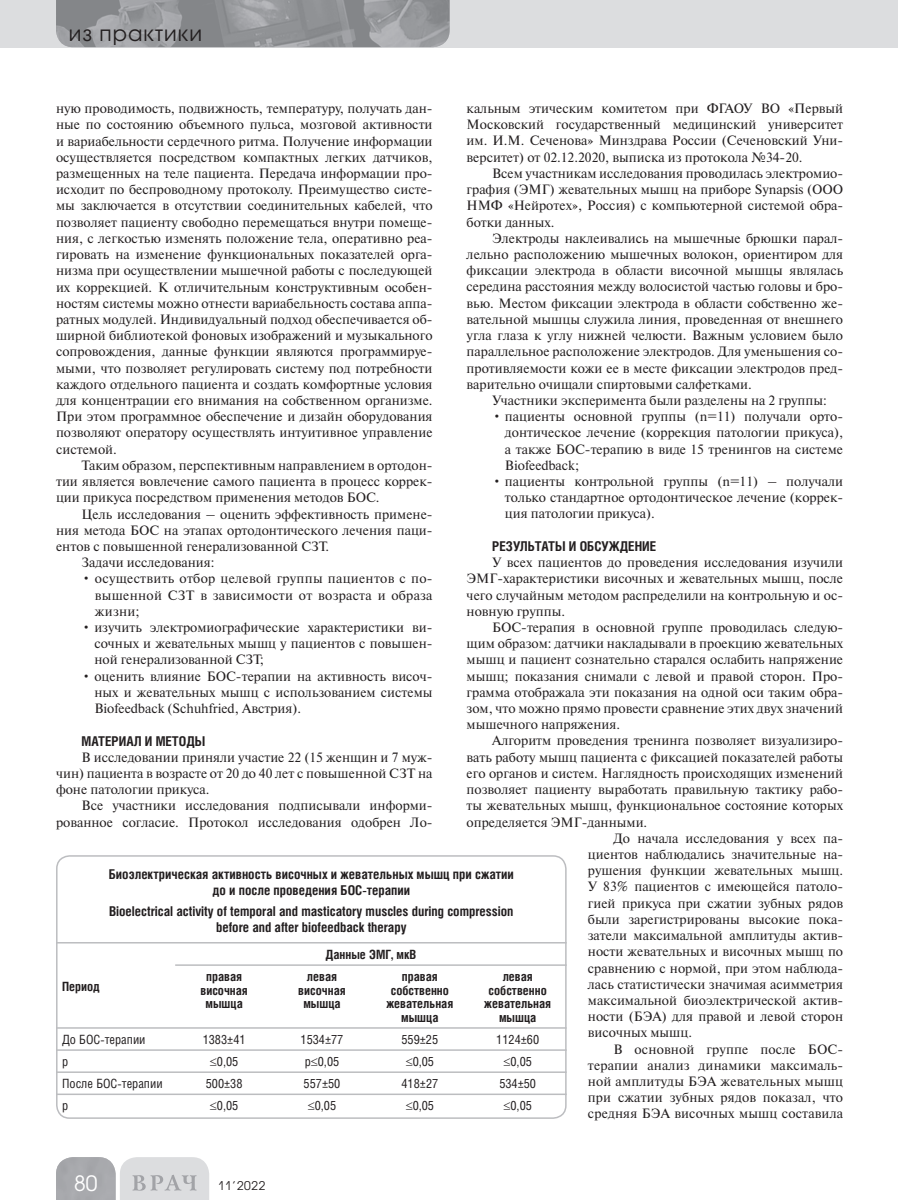
<style>
.page{position:relative;width:898px;height:1200px;background:#fff}
.page>*{position:absolute;margin:0;border:0;box-sizing:border-box;transform-origin:0 0}
.t1{font:21px "Avant Garde Gothic C";letter-spacing:.05em;color:#231f20}
.t2{font:21px "Avant Garde Gothic C";color:#fff}
.t3{font:13.5px/16.2px "Newton C";color:#231f20;text-align:justify}
.t4{font:700 13.5px/16.2px "Helios Cond C";color:#231f20;text-align:center}
.t5{font:700 12.75px/13.5px "Helios Cond C";color:#231f20;text-align:center}
.t6{font:12.75px "Helios Cond C";color:#231f20}
.t7{font:12px "Avant Garde Gothic C";letter-spacing:.05em;color:#231f20}
</style>
<div class="page">
<div style="left:0;top:0;width:897px;height:47px;background:#dcdddf"></div>
<svg style="left:56px;top:1157px;width:153px;height:43px;background:#c7c8cb"></svg>
<img style="left:56px;top:0;width:393px;height:47px">
<div style="left:56px;top:855px;width:510px;height:264px;border:2px solid #bcbdc0;border-radius:13px"></div>
<hr style="left:56px;top:1093px;width:510px;height:2px;background:#bcbdc0">
<hr style="left:56px;top:942px;width:510px;height:1px;background:#bcbdc0">
<hr style="left:175px;top:964px;width:391px;height:2px;background:#bcbdc0">
<hr style="left:56px;top:1027px;width:510px;height:2px;background:#bcbdc0">
<hr style="left:56px;top:1049px;width:510px;height:2px;background:#bcbdc0">
<hr style="left:56px;top:1071px;width:510px;height:2px;background:#bcbdc0">
<h1 class="t1" style="left:69px;top:25px;width:135px">из практики</h1>
<p class="t3" style="left:466px;top:101px;width:378px">кальным этическим комитетом при ФГАОУ ВО «Первый Московский государственный медицинский университет им. И.М. Сеченова» Минздрава России (Сеченовский Уни&shy;верситет) от 02.12.2020, выписка из протокола №34-20.</p>
<p class="t3" style="left:466px;top:166px;width:378px;text-indent:26px">Всем участникам исследования проводилась электромио&shy;графия (ЭМГ) жевательных мышц на приборе Synapsis (ООО НМФ «Нейротех», Россия) с компьютерной системой обра&shy;ботки данных.</p>
<p class="t3" style="left:466px;top:231px;width:378px;text-indent:26px">Электроды наклеивались на мышечные брюшки парал&shy;лельно расположению мышечных волокон, ориентиром для фиксации электрода в области височной мышцы являлась середина расстояния между волосистой частью головы и бро&shy;вью. Местом фиксации электрода в области собственно же&shy;вательной мышцы служила линия, проведенная от внешнего угла глаза к углу нижней челюсти. Важным условием было параллельное расположение электродов. Для уменьшения со&shy;противляемости кожи ее в месте фиксации электродов пред&shy;варительно очищали спиртовыми салфетками.</p>
<p class="t3" style="left:492px;top:393px;width:336px">Участники эксперимента были разделены на 2 группы:</p>
<p class="t3" style="left:505px;top:409px;width:340px;text-indent:-13px">• пациенты основной группы (n=11) получали орто&shy;донтическое лечение (коррекция патологии прикуса), а также БОС-терапию в виде 15 тренингов на системе Biofeedback;</p>
<p class="t3" style="left:505px;top:474px;width:339px;text-indent:-13px">• пациенты контрольной группы (n=11) – получали только стандартное ортодонтическое лечение (коррек&shy;ция патологии прикуса).</p>
<p class="t4" style="left:492px;top:539px;width:165px">РЕЗУЛЬТАТЫ И ОБСУЖДЕНИЕ</p>
<p class="t3" style="left:466px;top:555px;width:378px;text-indent:26px">У всех пациентов до проведения исследования изучили ЭМГ-характеристики височных и жевательных мышц, после чего случайным методом распределили на контрольную и ос&shy;новную группы.</p>
<p class="t3" style="left:466px;top:620px;width:378px;text-indent:26px">БОС-терапия в основной группе проводилась следую&shy;щим образом: датчики накладывали в проекцию жевательных мышц и пациент сознательно старался ослабить напряжение мышц; показания снимали с левой и правой сторон. Про&shy;грамма отображала эти показания на одной оси таким обра&shy;зом, что можно прямо провести сравнение этих двух значений мышечного напряжения.</p>
<p class="t3" style="left:492px;top:734px;width:352px">Алгоритм проведения тренинга позволяет визуализиро-</p>
<p class="t3" style="left:466px;top:750px;width:378px">вать работу мышц пациента с фиксацией показателей работы</p>
<p class="t3" style="left:466px;top:766px;width:378px">его органов и систем. Наглядность происходящих изменений</p>
<p class="t3" style="left:466px;top:782px;width:378px">позволяет пациенту выработать правильную тактику рабо-</p>
<p class="t3" style="left:466px;top:799px;width:378px">ты жевательных мышц, функциональное состояние которых</p>
<p class="t3" style="left:466px;top:815px;width:182px">определяется ЭМГ-данными.</p>
<p class="t3" style="left:613px;top:831px;width:231px">До начала исследования у всех па-</p>
<p class="t3" style="left:588px;top:847px;width:257px">циентов наблюдались значительные на-</p>
<p class="t3" style="left:588px;top:863px;width:257px">рушения функции жевательных мышц.</p>
<p class="t3" style="left:588px;top:880px;width:257px">У 83% пациентов с имеющейся патоло-</p>
<p class="t3" style="left:588px;top:896px;width:257px">гией прикуса при сжатии зубных рядов</p>
<p class="t3" style="left:588px;top:912px;width:257px">были зарегистрированы высокие пока-</p>
<p class="t3" style="left:588px;top:928px;width:257px">затели максимальной амплитуды актив-</p>
<p class="t3" style="left:588px;top:945px;width:257px">ности жевательных и височных мышц по</p>
<p class="t3" style="left:588px;top:961px;width:257px">сравнению с нормой, при этом наблюда-</p>
<p class="t3" style="left:588px;top:977px;width:257px">лась статистически значимая асимметрия</p>
<p class="t3" style="left:588px;top:993px;width:257px">максимальной биоэлектрической актив-</p>
<p class="t3" style="left:588px;top:1009px;width:257px">ности (БЭА) для правой и левой сторон</p>
<p class="t3" style="left:588px;top:1026px;width:106px">височных мышц.</p>
<p class="t3" style="left:613px;top:1042px;width:231px">В основной группе после БОС-</p>
<p class="t3" style="left:588px;top:1058px;width:257px">терапии анализ динамики максималь-</p>
<p class="t3" style="left:588px;top:1074px;width:257px">ной амплитуды БЭА жевательных мышц</p>
<p class="t3" style="left:588px;top:1090px;width:257px">при сжатии зубных рядов показал, что</p>
<p class="t3" style="left:588px;top:1107px;width:257px">средняя БЭА височных мышц составила</p>
<p class="t3" style="left:56px;top:101px;width:378px">ную проводимость, подвижность, температуру, получать дан&shy;ные по состоянию объемного пульса, мозговой активности и вариабельности сердечного ритма. Получение информации осуществляется посредством компактных легких датчиков, размещенных на теле пациента. Передача информации про&shy;исходит по беспроводному протоколу. Преимущество систе&shy;мы заключается в отсутствии соединительных кабелей, что позволяет пациенту свободно перемещаться внутри помеще&shy;ния, с легкостью изменять положение тела, оперативно реа&shy;гировать на изменение функциональных показателей орга&shy;низма при осуществлении мышечной работы с последующей их коррекцией. К отличительным конструктивным особен&shy;ностям системы можно отнести вариабельность состава аппа&shy;ратных модулей. Индивидуальный подход обеспечивается об&shy;ширной библиотекой фоновых изображений и музыкального сопровождения, данные функции являются программируе&shy;мыми, что позволяет регулировать систему под потребности каждого отдельного пациента и создать комфортные условия для концентрации его внимания на собственном организме.<br>При этом программное обеспечение и дизайн оборудования позволяют оператору осуществлять интуитивное управление системой.</p>
<p class="t3" style="left:56px;top:458px;width:378px;text-indent:26px">Таким образом, перспективным направлением в ортодон&shy;тии является вовлечение самого пациента в процесс коррек&shy;ции прикуса посредством применения методов БОС.</p>
<p class="t3" style="left:82px;top:507px;width:352px">Цель исследования – оценить эффективность примене-</p>
<p class="t3" style="left:56px;top:523px;width:378px">ния метода БОС на этапах ортодонтического лечения паци-</p>
<p class="t3" style="left:56px;top:539px;width:275px">ентов с повышенной генерализованной СЗТ.</p>
<p class="t3" style="left:82px;top:555px;width:134px">Задачи исследования:</p>
<p class="t3" style="left:95px;top:572px;width:339px;text-indent:-13px">• осуществить отбор целевой группы пациентов с по&shy;вышенной СЗТ в зависимости от возраста и образа жизни;</p>
<p class="t3" style="left:94px;top:620px;width:340px;text-indent:-13px">• изучить электромиографические характеристики ви&shy;сочных и жевательных мышц у пациентов с повышен&shy;ной генерализованной СЗТ;</p>
<p class="t3" style="left:94px;top:669px;width:339px;text-indent:-13px">• оценить влияние БОС-терапии на активность височ&shy;ных и жевательных мышц с использованием системы Biofeedback (Schuhfried, Австрия).</p>
<p class="t4" style="left:82px;top:734px;width:125px">МАТЕРИАЛ И МЕТОДЫ</p>
<p class="t3" style="left:56px;top:750px;width:378px;text-indent:26px">В исследовании приняли участие 22 (15 женщин и 7 муж&shy;чин) пациента в возрасте от 20 до 40 лет с повышенной СЗТ на фоне патологии прикуса.</p>
<p class="t3" style="left:56px;top:799px;width:378px;text-align:right">Все участники исследования подписывали информи&shy;рованное согласие. Протокол исследования одобрен Ло-</p>
<p class="t4" style="left:109px;top:867px;width:406px">Биоэлектрическая активность височных и жевательных мышц при сжатии до и после проведения БОС-терапии</p>
<p class="t4" style="left:109px;top:904px;width:406px">Bioelectrical activity of temporal and masticatory muscles during compression before and after biofeedback therapy</p>
<p class="t5" style="left:325px;top:949px;width:92px">Данные ЭМГ, мкВ</p>
<p class="t5" style="left:200px;top:971px;width:49px">правая височная мышца</p>
<p class="t5" style="left:298px;top:971px;width:49px">левая височная мышца</p>
<p class="t5" style="left:386px;top:971px;width:68px">правая собственно жевательная мышца</p>
<p class="t5" style="left:484px;top:971px;width:68px">левая собственно жевательная мышца</p>
<p class="t5" style="left:62px;top:980px;width:39px">Период</p>
<p class="t6" style="left:62px;top:1035px;width:85px">До БОС-терапии</p>
<p class="t6" style="left:203px;top:1035px;width:44px">1383±41</p>
<p class="t6" style="left:300px;top:1035px;width:44px">1534±77</p>
<p class="t6" style="left:401px;top:1035px;width:38px">559±25</p>
<p class="t6" style="left:496px;top:1035px;width:44px">1124±60</p>
<p class="t6" style="left:62px;top:1057px;width:8px">р</p>
<p class="t6" style="left:217px;top:1057px;width:23px">0,05</p>
<p class="t6" style="left:305px;top:1057px;width:36px">р 0,05</p>
<p class="t6" style="left:412px;top:1057px;width:23px">0,05</p>
<p class="t6" style="left:510px;top:1057px;width:23px">0,05</p>
<p class="t6" style="left:62px;top:1079px;width:102px">После БОС-терапии</p>
<p class="t6" style="left:206px;top:1079px;width:38px">500±38</p>
<p class="t6" style="left:303px;top:1079px;width:38px">557±50</p>
<p class="t6" style="left:401px;top:1079px;width:38px">418±27</p>
<p class="t6" style="left:499px;top:1079px;width:38px">534±50</p>
<p class="t6" style="left:62px;top:1101px;width:8px">р</p>
<p class="t6" style="left:217px;top:1101px;width:23px">0,05</p>
<p class="t6" style="left:315px;top:1101px;width:23px">0,05</p>
<p class="t6" style="left:412px;top:1101px;width:23px">0,05</p>
<p class="t6" style="left:510px;top:1101px;width:23px">0,05</p>
<h1 class="t2" style="left:74px;top:1175px;width:25px">80</h1>
<p class="t7" style="left:218px;top:1181px;width:49px">11’2022</p>
</div>
